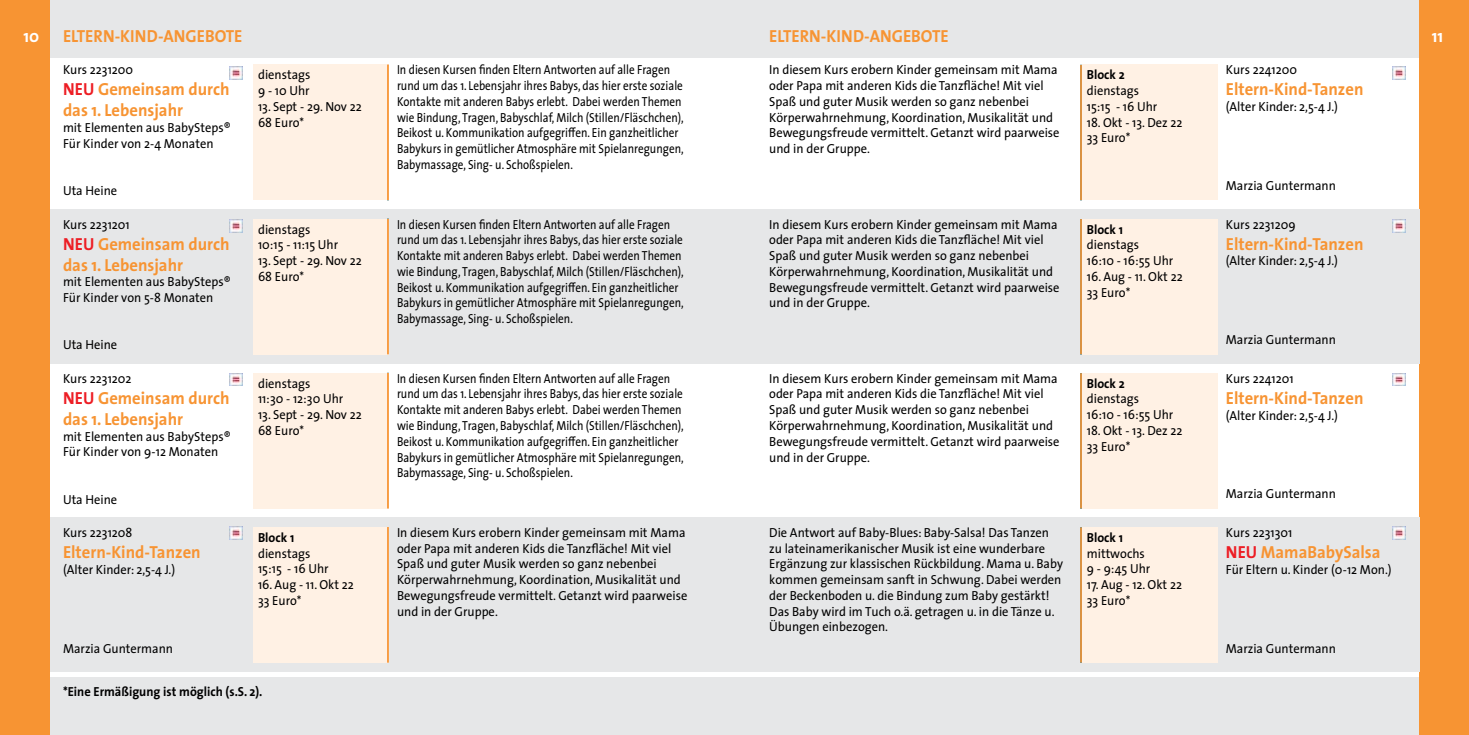
<style>
.page{position:relative;width:1469px;height:735px;background:#fff}
.page>*{position:absolute;margin:0;border:0;box-sizing:border-box;transform-origin:0 0}
.t1{font:700 17.5px/21px "The Sans";color:#f79433;scale:.95 1}
.t2{font:700 17.5px "The Sans";color:#fff;scale:.95 1}
.t3{font:13.12px/15.8px "The Sans";color:#000;scale:.95 1}
.t4{font:13.12px/15.8px "The Sans";color:#000;scale:.85 1}
.t5{font:700 13.12px "The Sans";color:#000;scale:.95 1}
.s1{color:#ed1d24}
</style>
<div class="page">
<div style="left:41px;top:0;width:694px;height:57px;background:#e6e7e8"></div>
<div style="left:735px;top:0;width:684px;height:57px;background:#e6e7e8"></div>
<div style="left:735px;top:677px;width:684px;height:57px;background:#e6e7e8"></div>
<div style="left:1419px;top:0;width:49px;height:734px;background:#f79433"></div>
<div style="left:0;top:677px;width:734px;height:57px;background:#e6e7e8"></div>
<div style="left:0;top:0;width:50px;height:734px;background:#f79433"></div>
<div style="left:735px;top:517px;width:684px;height:154px;background:#e6e7e8"></div>
<div style="left:735px;top:209px;width:684px;height:154px;background:#e6e7e8"></div>
<div style="left:50px;top:517px;width:684px;height:154px;background:#e6e7e8"></div>
<div style="left:50px;top:209px;width:684px;height:154px;background:#e6e7e8"></div>
<div style="left:1081px;top:64px;width:136px;height:136px;background:#fff1e4"></div>
<div style="left:1081px;top:218px;width:136px;height:136px;background:#fff1e4"></div>
<div style="left:1081px;top:372px;width:136px;height:136px;background:#fff1e4"></div>
<div style="left:1081px;top:526px;width:136px;height:136px;background:#fff1e4"></div>
<div style="left:253px;top:64px;width:135px;height:136px;background:#fff1e4"></div>
<div style="left:253px;top:218px;width:135px;height:136px;background:#fff1e4"></div>
<div style="left:253px;top:372px;width:135px;height:136px;background:#fff1e4"></div>
<div style="left:253px;top:526px;width:135px;height:136px;background:#fff1e4"></div>
<hr style="left:387px;top:64px;width:2px;height:136px;background:#f79433">
<hr style="left:387px;top:218px;width:2px;height:136px;background:#f79433">
<hr style="left:387px;top:372px;width:2px;height:136px;background:#f79433">
<hr style="left:387px;top:526px;width:2px;height:136px;background:#f79433">
<hr style="left:1080px;top:65px;width:1px;height:135px;background:#f79433">
<hr style="left:1080px;top:219px;width:1px;height:135px;background:#f79433">
<hr style="left:1080px;top:373px;width:1px;height:135px;background:#f79433">
<hr style="left:1080px;top:527px;width:1px;height:135px;background:#f79433">
<svg style="left:229px;top:66px;width:13px;height:13px"></svg>
<svg style="left:1392px;top:66px;width:13px;height:13px"></svg>
<svg style="left:229px;top:526px;width:13px;height:13px"></svg>
<svg style="left:1392px;top:526px;width:13px;height:13px"></svg>
<svg style="left:229px;top:373px;width:13px;height:12px"></svg>
<svg style="left:1392px;top:373px;width:13px;height:12px"></svg>
<svg style="left:229px;top:219px;width:13px;height:13px"></svg>
<svg style="left:1392px;top:219px;width:13px;height:13px"></svg>
<h1 class="t2" style="left:24px;top:21px;width:18px">10</h1>
<h1 class="t1" style="left:63px;top:25px;width:188px">ELTERN-KIND-ANGE BOTE</h1>
<h1 class="t1" style="left:769px;top:25px;width:188px">ELTERN-KIND-ANGE BOTE</h1>
<h1 class="t2" style="left:1431px;top:21px;width:13px">11</h1>
<p class="t3" style="left:63px;top:62px;width:75px">Kurs 2231200</p>
<h1 class="t1" style="left:63px;top:78px;width:177px"><span class="s1">NEU</span> Gemeinsam durch das 1. Lebensjahr</h1>
<p class="t3" style="left:63px;top:119px;width:178px">mit Elementen aus BabySteps®<br>Für Kinder von 2-4 Monaten</p>
<p class="t3" style="left:63px;top:182px;width:59px">Uta Heine</p>
<p class="t3" style="left:63px;top:216px;width:72px">Kurs 2231201</p>
<h1 class="t1" style="left:63px;top:232px;width:177px"><span class="s1">NEU</span> Gemeinsam durch das 1. Lebensjahr</h1>
<p class="t3" style="left:63px;top:273px;width:178px">mit Elementen aus BabySteps®<br>Für Kinder von 5-8 Monaten</p>
<p class="t3" style="left:63px;top:336px;width:59px">Uta Heine</p>
<p class="t3" style="left:63px;top:370px;width:74px">Kurs 2231202</p>
<h1 class="t1" style="left:63px;top:386px;width:177px"><span class="s1">NEU</span> Gemeinsam durch das 1. Lebensjahr</h1>
<p class="t3" style="left:63px;top:427px;width:178px">mit Elementen aus BabySteps®<br>Für Kinder von 9-12 Monaten</p>
<p class="t3" style="left:63px;top:490px;width:59px">Uta Heine</p>
<p class="t3" style="left:63px;top:524px;width:75px">Kurs 2231208</p>
<h1 class="t1" style="left:63px;top:540px;width:146px">Eltern-Kind-Tanzen</h1>
<p class="t3" style="left:63px;top:560px;width:120px">(Alter Kinder: 2,5-4 J.)</p>
<p class="t3" style="left:258px;top:67px;width:57px">dienstags<br>9 - 10 Uhr</p>
<p class="t3" style="left:258px;top:98px;width:111px">13. Sept - 29. Nov 22<br>68 Euro*</p>
<p class="t3" style="left:258px;top:221px;width:86px">dienstags<br>10:15 - 11:15 Uhr</p>
<p class="t3" style="left:258px;top:252px;width:111px">13. Sept - 29. Nov 22<br>68 Euro*</p>
<p class="t3" style="left:258px;top:375px;width:91px">dienstags<br>11:30 - 12:30 Uhr</p>
<p class="t3" style="left:258px;top:406px;width:111px">13. Sept - 29. Nov 22<br>68 Euro*</p>
<p class="t5" style="left:258px;top:526px;width:40px">Block 1</p>
<p class="t3" style="left:258px;top:544px;width:76px">dienstags<br>15:15 - 16 Uhr</p>
<p class="t3" style="left:258px;top:576px;width:102px">16. Aug - 11. Okt 22<br>33 Euro*</p>
<p class="t4" style="left:397px;top:62px;width:339px">In diesen Kursen finden Eltern Antworten auf alle Fragen rund um das 1. Lebensjahr ihres Babys, das hier erste soziale Kontakte mit anderen Babys erlebt. Dabei werden Themen wie Bindung, Tragen, Babyschlaf, Milch (Stillen/Fläschchen), Beikost u. Kommunikation aufgegriffen. Ein ganzheitlicher Babykurs in gemütlicher Atmosphäre mit Spielanregungen, Babymassage, Sing- u. Schoßspielen.</p>
<p class="t4" style="left:397px;top:216px;width:339px">In diesen Kursen finden Eltern Antworten auf alle Fragen rund um das 1. Lebensjahr ihres Babys, das hier erste soziale Kontakte mit anderen Babys erlebt. Dabei werden Themen wie Bindung, Tragen, Babyschlaf, Milch (Stillen/Fläschchen), Beikost u. Kommunikation aufgegriffen. Ein ganzheitlicher Babykurs in gemütlicher Atmosphäre mit Spielanregungen, Babymassage, Sing- u. Schoßspielen.</p>
<p class="t4" style="left:397px;top:370px;width:339px">In diesen Kursen finden Eltern Antworten auf alle Fragen rund um das 1. Lebensjahr ihres Babys, das hier erste soziale Kontakte mit anderen Babys erlebt. Dabei werden Themen wie Bindung, Tragen, Babyschlaf, Milch (Stillen/Fläschchen), Beikost u. Kommunikation aufgegriffen. Ein ganzheitlicher Babykurs in gemütlicher Atmosphäre mit Spielanregungen, Babymassage, Sing- u. Schoßspielen.</p>
<p class="t3" style="left:397px;top:524px;width:307px">In diesem Kurs erobern Kinder gemeinsam mit Mama oder Papa mit anderen Kids die Tanzfläche! Mit viel Spaß und guter Musik werden so ganz nebenbei Körperwahrnehmung, Koordination, Musikalität und Bewegungsfreude vermittelt. Getanzt wird paarweise und in der Gruppe.</p>
<p class="t3" style="left:63px;top:639px;width:117px">Marzia Guntermann</p>
<p class="t5" style="left:63px;top:680px;width:211px">*Eine Ermäßigung ist möglich (s.S. 2).</p>
<p class="t3" style="left:769px;top:62px;width:307px">In diesem Kurs erobern Kinder gemeinsam mit Mama oder Papa mit anderen Kids die Tanzfläche! Mit viel Spaß und guter Musik werden so ganz nebenbei Körperwahrnehmung, Koordination, Musikalität und Bewegungsfreude vermittelt. Getanzt wird paarweise und in der Gruppe.</p>
<p class="t3" style="left:769px;top:216px;width:307px">In diesem Kurs erobern Kinder gemeinsam mit Mama oder Papa mit anderen Kids die Tanzfläche! Mit viel Spaß und guter Musik werden so ganz nebenbei Körperwahrnehmung, Koordination, Musikalität und Bewegungsfreude vermittelt. Getanzt wird paarweise und in der Gruppe.</p>
<p class="t5" style="left:1086px;top:64px;width:41px">Block 2</p>
<p class="t3" style="left:1086px;top:82px;width:76px">dienstags<br>15:15 - 16 Uhr</p>
<p class="t3" style="left:1086px;top:114px;width:102px">18. Okt - 13. Dez 22<br>33 Euro*</p>
<p class="t5" style="left:1086px;top:218px;width:40px">Block 1</p>
<p class="t3" style="left:1086px;top:236px;width:93px">dienstags<br>16:10 - 16:55 Uhr</p>
<p class="t3" style="left:1086px;top:268px;width:102px">16. Aug - 11. Okt 22<br>33 Euro*</p>
<p class="t3" style="left:769px;top:370px;width:307px">In diesem Kurs erobern Kinder gemeinsam mit Mama oder Papa mit anderen Kids die Tanzfläche! Mit viel Spaß und guter Musik werden so ganz nebenbei Körperwahrnehmung, Koordination, Musikalität und Bewegungsfreude vermittelt. Getanzt wird paarweise und in der Gruppe.</p>
<p class="t5" style="left:1086px;top:372px;width:41px">Block 2</p>
<p class="t3" style="left:1086px;top:390px;width:93px">dienstags<br>16:10 - 16:55 Uhr</p>
<p class="t3" style="left:1086px;top:422px;width:102px">18. Okt - 13. Dez 22<br>33 Euro*</p>
<p class="t3" style="left:769px;top:524px;width:311px">Die Antwort auf Baby-Blues: Baby-Salsa! Das Tanzen zu lateinamerikanischer Musik ist eine wunderbare Ergänzung zur klassischen Rückbildung. Mama u. Baby kommen gemeinsam sanft in Schwung. Dabei werden der Beckenboden u. die Bindung zum Baby gestärkt!<br>Das Baby wird im Tuch o.ä. getragen u. in die Tänze u.<br>Übungen einbezogen.</p>
<p class="t5" style="left:1086px;top:526px;width:40px">Block 1</p>
<p class="t3" style="left:1086px;top:544px;width:68px">mittwochs<br>9 - 9:45 Uhr</p>
<p class="t3" style="left:1086px;top:576px;width:102px">17. Aug - 12. Okt 22<br>33 Euro*</p>
<p class="t3" style="left:1225px;top:62px;width:76px">Kurs 2241200</p>
<h1 class="t1" style="left:1225px;top:78px;width:146px">Eltern-Kind-Tanzen</h1>
<p class="t3" style="left:1225px;top:98px;width:120px">(Alter Kinder: 2,5-4 J.)</p>
<p class="t3" style="left:1225px;top:177px;width:117px">Marzia Guntermann</p>
<p class="t3" style="left:1225px;top:216px;width:75px">Kurs 2231209</p>
<h1 class="t1" style="left:1225px;top:232px;width:146px">Eltern-Kind-Tanzen</h1>
<p class="t3" style="left:1225px;top:252px;width:120px">(Alter Kinder: 2,5-4 J.)</p>
<p class="t3" style="left:1225px;top:331px;width:117px">Marzia Guntermann</p>
<p class="t3" style="left:1225px;top:370px;width:73px">Kurs 2241201</p>
<h1 class="t1" style="left:1225px;top:386px;width:146px">Eltern-Kind-Tanzen</h1>
<p class="t3" style="left:1225px;top:406px;width:120px">(Alter Kinder: 2,5-4 J.)</p>
<p class="t3" style="left:1225px;top:485px;width:117px">Marzia Guntermann</p>
<p class="t3" style="left:1225px;top:524px;width:71px">Kurs 2231301</p>
<h1 class="t1" style="left:1225px;top:540px;width:164px"><span class="s1">NEU</span> MamaBabySalsa</h1>
<p class="t3" style="left:1225px;top:560px;width:176px">Für Eltern u. Kinder (0-12 Mon.)</p>
<p class="t3" style="left:1225px;top:639px;width:117px">Marzia Guntermann</p>
</div>
